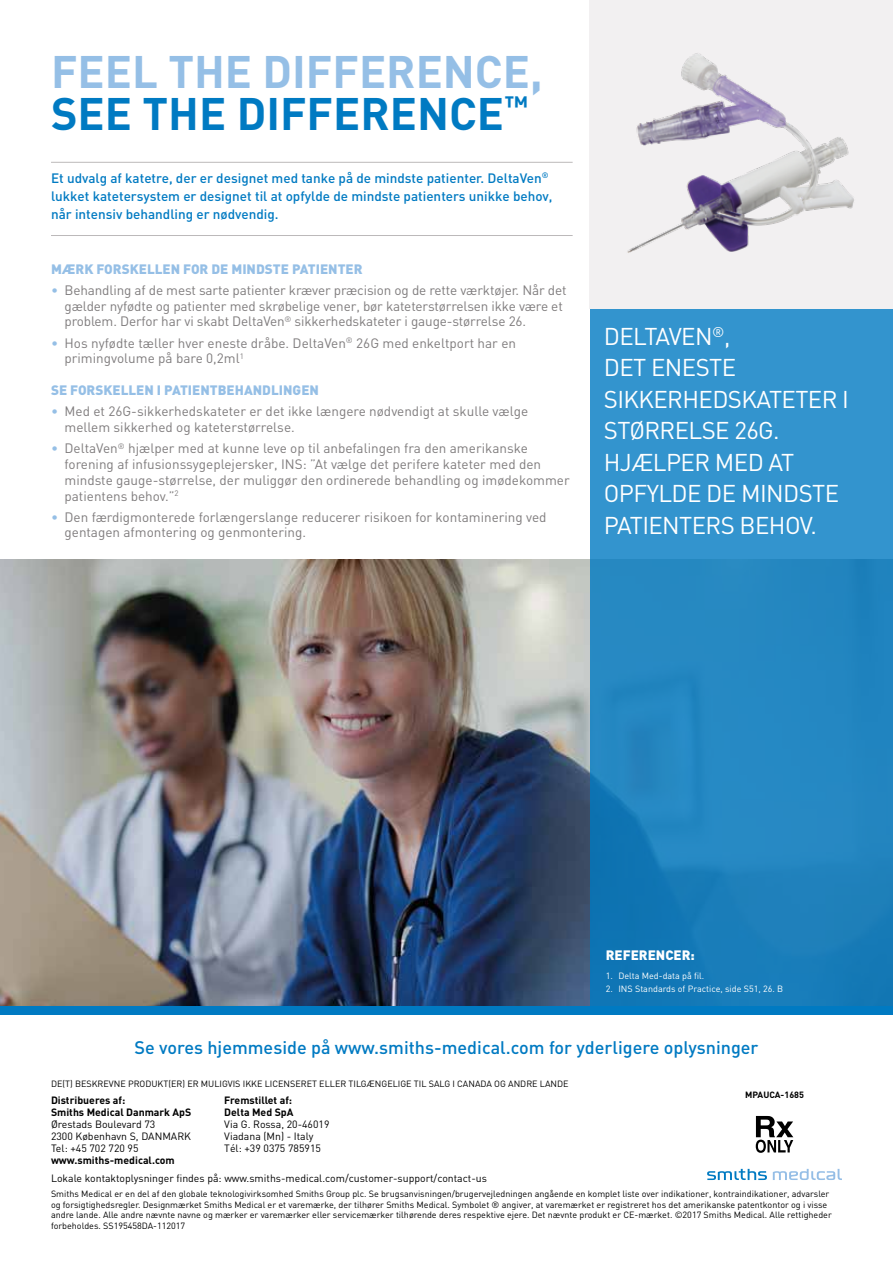
<style>
.page{position:relative;width:893px;height:1263px;background:#fff}
.page>*{position:absolute;margin:0;border:0;box-sizing:border-box;transform-origin:0 0}
.t1{font:700 45px/42px "DIN";color:#95bfe6}
.t2{font:24px/31.5px "DIN";letter-spacing:-.025em;color:#fff}
.t3{font:500 18px "DIN";color:#007ac2}
.t4{font:13.5px/15.8px "DIN";color:#7f7c7d}
.t5{font:500 13.5px/18px "DIN";color:#007ac2}
.t6{font:900 13.5px "DIN";color:#95bfe6}
.t7{font:900 13.5px "DIN";color:#fff}
.t8{font:10.5px/12px "DIN";color:#000}
.t9{font:700 10.5px/12px "DIN";color:#000}
.t10{font:9px/10.5px "DIN";color:#000}
.t11{font:9px "DIN";color:#fff}
.t12{font:700 9px "DIN";color:#000}
.s1{color:#007ac2}
.s2{color:#95bfe6}
</style>
<div class="page">
<div style="left:590px;top:0;width:303px;height:309px;background:#f2f0f1"></div>
<img style="left:0;top:560px;width:590px;height:446px">
<svg style="left:707px;top:1169px;width:60px;height:11px"></svg>
<svg style="left:773px;top:1169px;width:69px;height:11px"></svg>
<hr style="left:51px;top:162px;width:522px;height:1px;background:#bcb9ba">
<hr style="left:51px;top:235px;width:522px;height:1px;background:#bcb9ba">
<div style="left:590px;top:309px;width:303px;height:697px;background:linear-gradient(to bottom,#3898d1,#157ab6)"></div>
<div style="left:0;top:1006px;width:893px;height:9px;background:#007ac2"></div>
<svg style="left:756px;top:1116px;width:37px;height:37px"></svg>
<img style="left:627px;top:53px;width:227px;height:200px">
<h1 class="t1" style="left:51px;top:49px;width:493px">FEEL THE DIFFERENCE,<br><span class="s1">SEE THE DIFFERENCE</span><sup>™</sup></h1>
<p class="t5" style="left:51px;top:169px;width:503px">Et udvalg af katetre, der er designet med tanke på de mindste patienter. DeltaVen<sup>® </sup>lukket katetersystem er designet til at opfylde de mindste patienters unikke behov, når intensiv behandling er nødvendig.</p>
<p class="t6" style="left:51px;top:260px;width:313px">MÆRK FORSKELLEN FOR DE MINDSTE PATIENTER</p>
<p class="t4" style="left:65px;top:282px;width:504px;text-indent:-14px"><span class="s2">•</span> Behandling af de mest sarte patienter kræver præcision og de rette værktøjer. Når det gælder nyfødte og patienter med skrøbelige vener, bør kateterstørrelsen ikke være et problem. Derfor har vi skabt DeltaVen<sup>®</sup> sikkerhedskateter i gauge-størrelse 26.</p>
<p class="t4" style="left:65px;top:334px;width:453px;text-indent:-14px"><span class="s2">•</span> Hos nyfødte tæller hver eneste dråbe. DeltaVen<sup>®</sup> 26G med enkeltport har en primingvolume på bare 0,2ml<sup>1</sup></p>
<p class="t6" style="left:51px;top:381px;width:269px">SE FORSKELLEN I PATIENTBEHANDLINGEN</p>
<p class="t4" style="left:65px;top:403px;width:465px;text-indent:-14px"><span class="s2">•</span> Med et 26G-sikkerhedskateter er det ikke længere nødvendigt at skulle vælge mellem sikkerhed og kateterstørrelse.</p>
<p class="t4" style="left:65px;top:440px;width:507px;text-indent:-14px"><span class="s2">•</span> DeltaVen<sup>®</sup> hjælper med at kunne leve op til anbefalingen fra den amerikanske forening af infusionssygeplejersker, INS: ”At vælge det perifere kateter med den mindste gauge-størrelse, der muliggør den ordinerede behandling og imødekommer patientens behov.”<sup>2</sup></p>
<p class="t4" style="left:65px;top:509px;width:484px;text-indent:-14px"><span class="s2">•</span> Den færdigmonterede forlængerslange reducerer risikoen for kontaminering ved gentagen afmontering og genmontering.</p>
<h2 class="t2" style="left:604px;top:320px;width:247px">DELTAVEN<sup>®</sup>,<br>DET ENESTE<br>SIKKERHEDSKATETER I<br>STØRRELSE 26G.<br>HJÆLPER MED AT<br>OPFYLDE DE MINDSTE<br>PATIENTERS BEHOV.</h2>
<p class="t7" style="left:606px;top:946px;width:91px">REFERENCER:</p>
<p class="t11" style="left:606px;top:970px;width:100px">1. Delta Med-data på fil.</p>
<p class="t11" style="left:606px;top:983px;width:179px">2. INS Standards of Practice, side S51, 26. B</p>
<h3 class="t3" style="left:134px;top:1036px;width:625px">Se vores hjemmeside på www.smiths-medical.com for yderligere oplysninger</h3>
<p class="t12" style="left:745px;top:1088px;width:60px">MPAUCA-1685</p>
<p class="t10" style="left:51px;top:1078px;width:519px">DE(T) BESKREVNE PRODUKT(ER) ER MULIGVIS IKKE LICENSERET ELLER TILGÆNGELIGE TIL SALG I CANADA OG ANDRE LANDE</p>
<p class="t9" style="left:51px;top:1094px;width:142px">Distribueres af:<br>Smiths Medical Danmark ApS</p>
<p class="t8" style="left:51px;top:1118px;width:142px">Ørestads Boulevard 73<br>2300 København S, DANMARK<br>Tel: +45 702 720 95</p>
<p class="t9" style="left:51px;top:1154px;width:125px">www.smiths-medical.com</p>
<p class="t8" style="left:51px;top:1171px;width:437px">Lokale kontaktoplysninger findes på: www.smiths-medical.com/customer-support/contact-us</p>
<p class="t10" style="left:51px;top:1189px;width:782px">Smiths Medical er en del af den globale teknologivirksomhed Smiths Group plc. Se brugsanvisningen/brugervejledningen angående en komplet liste over indikationer, kontraindikationer, advarsler og forsigtighedsregler. Designmærket Smiths Medical er et varemærke, der tilhører Smiths Medical. Symbolet ® angiver, at varemærket er registreret hos det amerikanske patentkontor og i visse andre lande. Alle andre nævnte navne og mærker er varemærker eller servicemærker tilhørende deres respektive ejere. Det nævnte produkt er CE-mærket. ©2017 Smiths Medical. Alle rettigheder forbeholdes. SS195458DA-112017</p>
<p class="t9" style="left:224px;top:1094px;width:71px">Fremstillet af:<br>Delta Med SpA</p>
<p class="t8" style="left:224px;top:1118px;width:107px">Via G. Rossa, 20-46019<br>Viadana (Mn) - Italy<br>Tél: +39 0375 785915</p>
</div>
